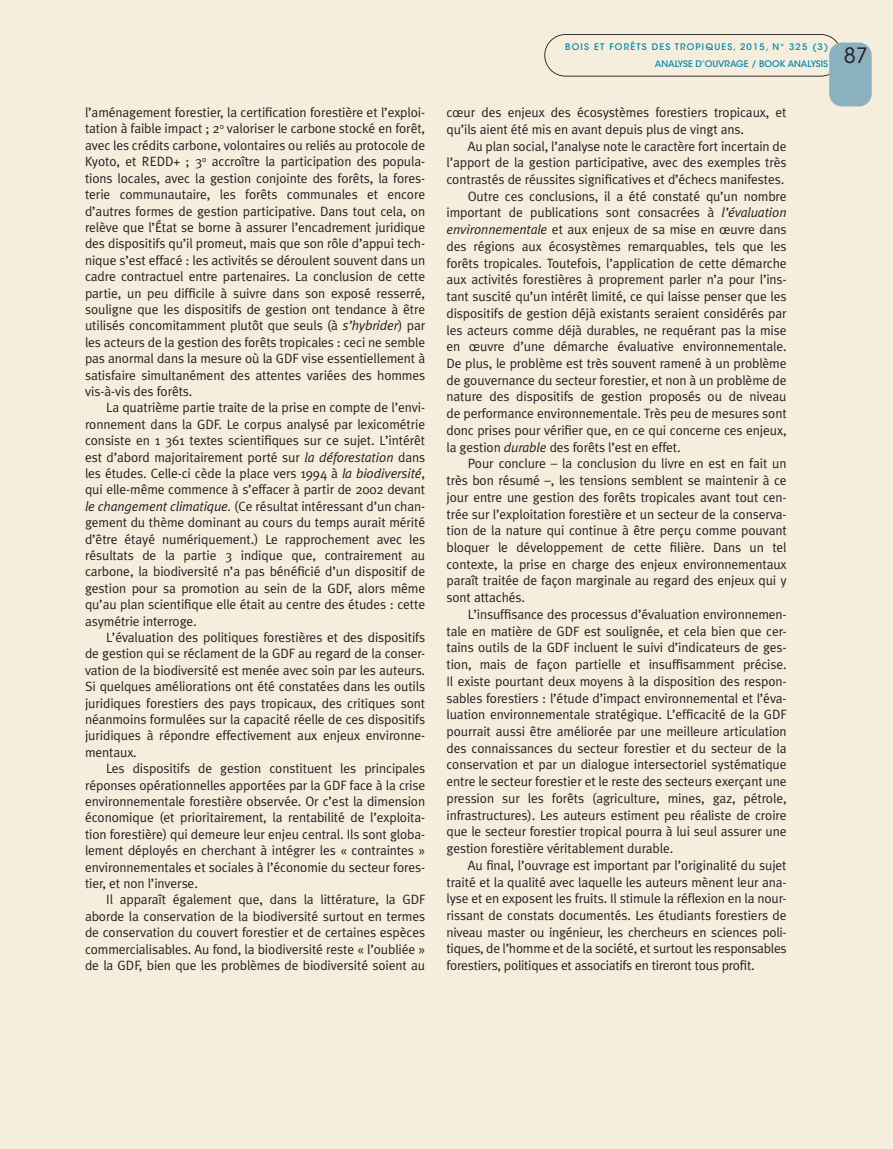
<style>
.page{position:relative;width:893px;height:1149px;background:#fff}
.page>*{position:absolute;margin:0;border:0;box-sizing:border-box;transform-origin:0 0}
.t1{font:21px "ITC Avant Garde Std";color:#231f20}
.t2{font:13.5px/16.4px "Meta Plus Normal";letter-spacing:-.01em;color:#231f20;text-align:justify}
.t3{font:500 9px/17.2px "ITC Avant Garde Std";letter-spacing:.13em;color:#0088b0;text-align:right}
.s1{font-style:italic}
</style>
<div class="page">
<div style="left:0;top:0;width:893px;height:1148px;background:#f6eedc"></div>
<svg style="left:544px;top:34px;width:298px;height:43px"></svg>
<div style="left:829px;top:43px;width:43px;height:63px;background:#8bb1c1;border-radius:13px"></div>
<p class="t2" style="left:85px;top:104px;width:342px">l’aménagement forestier, la certification forestière et l’exploi&shy;tation à faible impact ; 2<sup>o</sup> valoriser le carbone stocké en forêt, avec les crédits carbone, volontaires ou reliés au protocole de Kyoto, et REDD+ ; 3<sup>o</sup> accroître la participation des popula&shy;tions locales, avec la gestion conjointe des forêts, la fores&shy;terie communautaire, les forêts communales et encore d’autres formes de gestion participative. Dans tout cela, on relève que l’État se borne à assurer l’encadrement juridique des dispositifs qu’il promeut, mais que son rôle d’appui tech&shy;nique s’est effacé : les activités se déroulent souvent dans un cadre contractuel entre partenaires. La conclusion de cette partie, un peu difficile à suivre dans son exposé resserré, souligne que les dispositifs de gestion ont tendance à être utilisés concomitamment plutôt que seuls (à <span class="s1">s’hybrider</span>) par les acteurs de la gestion des forêts tropicales : ceci ne semble pas anormal dans la mesure où la GDF vise essentiellement à satisfaire simultanément des attentes variées des hommes vis-à-vis des forêts.</p>
<p class="t2" style="left:85px;top:399px;width:342px;text-indent:21px">La quatrième partie traite de la prise en compte de l’envi&shy;ronnement dans la GDF. Le corpus analysé par lexicométrie consiste en 1 361 textes scientifiques sur ce sujet. L’intérêt est d’abord majoritairement porté sur <span class="s1">la déforestation</span> dans les études. Celle-ci cède la place vers 1994 à <span class="s1">la biodiversité</span>, qui elle-même commence à s’effacer à partir de 2002 devant <span class="s1">le changement climatique.</span> (Ce résultat intéressant d’un chan&shy;gement du thème dominant au cours du temps aurait mérité d’être étayé numériquement.) Le rapprochement avec les résultats de la partie 3 indique que, contrairement au carbone, la biodiversité n’a pas bénéficié d’un dispositif de gestion pour sa promotion au sein de la GDF, alors même qu’au plan scientifique elle était au centre des études : cette asymétrie interroge.</p>
<p class="t2" style="left:85px;top:628px;width:342px;text-indent:21px">L’évaluation des politiques forestières et des dispositifs de gestion qui se réclament de la GDF au regard de la conser&shy;vation de la biodiversité est menée avec soin par les auteurs.<br>Si quelques améliorations ont été constatées dans les outils juridiques forestiers des pays tropicaux, des critiques sont néanmoins formulées sur la capacité réelle de ces dispositifs juridiques à répondre effectivement aux enjeux environne&shy;mentaux.</p>
<p class="t2" style="left:85px;top:760px;width:342px;text-indent:21px">Les dispositifs de gestion constituent les principales réponses opérationnelles apportées par la GDF face à la crise environnementale forestière observée. Or c’est la dimension économique (et prioritairement, la rentabilité de l’exploita&shy;tion forestière) qui demeure leur enjeu central. Ils sont globa&shy;lement déployés en cherchant à intégrer les « contraintes » environnementales et sociales à l’économie du secteur fores&shy;tier, et non l’inverse.</p>
<p class="t2" style="left:85px;top:891px;width:342px;text-indent:21px">Il apparaît également que, dans la littérature, la GDF aborde la conservation de la biodiversité surtout en termes de conservation du couvert forestier et de certaines espèces commercialisables. Au fond, la biodiversité reste « l’oubliée » de la GDF, bien que les problèmes de biodiversité soient au</p>
<p class="t3" style="left:565px;top:38px;width:264px">BOIS ET FORÊTS DES TROPIQUES, 2015, N° 325 (3)<br>ANALYSE D’OUVRAGE / BOOK ANALYSIS</p>
<h1 class="t1" style="left:844px;top:43px;width:26px">87</h1>
<p class="t2" style="left:446px;top:104px;width:342px">cœur des enjeux des écosystèmes forestiers tropicaux, et qu’ils aient été mis en avant depuis plus de vingt ans.</p>
<p class="t2" style="left:468px;top:137px;width:320px">Au plan social, l’analyse note le caractère fort incertain de</p>
<p class="t2" style="left:446px;top:154px;width:342px">l’apport de la gestion participative, avec des exemples très</p>
<p class="t2" style="left:446px;top:171px;width:339px">contrastés de réussites significatives et d’échecs manifestes.</p>
<p class="t2" style="left:468px;top:188px;width:320px">Outre ces conclusions, il a été constaté qu’un nombre</p>
<p class="t2" style="left:446px;top:204px;width:342px">important de publications sont consacrées à <span class="s1">l’évaluation</span></p>
<p class="t2" style="left:446px;top:221px;width:342px"><span class="s1">environnementale</span> et aux enjeux de sa mise en œuvre dans</p>
<p class="t2" style="left:446px;top:238px;width:342px">des régions aux écosystèmes remarquables, tels que les</p>
<p class="t2" style="left:446px;top:254px;width:342px">forêts tropicales. Toutefois, l’application de cette démarche</p>
<p class="t2" style="left:446px;top:271px;width:342px">aux activités forestières à proprement parler n’a pour l’ins-</p>
<p class="t2" style="left:446px;top:288px;width:342px">tant suscité qu’un intérêt limité, ce qui laisse penser que les</p>
<p class="t2" style="left:446px;top:305px;width:342px">dispositifs de gestion déjà existants seraient considérés par</p>
<p class="t2" style="left:446px;top:321px;width:342px">les acteurs comme déjà durables, ne requérant pas la mise</p>
<p class="t2" style="left:446px;top:338px;width:342px">en œuvre d’une démarche évaluative environnementale.</p>
<p class="t2" style="left:446px;top:355px;width:342px">De plus, le problème est très souvent ramené à un problème</p>
<p class="t2" style="left:446px;top:371px;width:342px">de gouvernance du secteur forestier, et non à un problème de</p>
<p class="t2" style="left:446px;top:388px;width:342px">nature des dispositifs de gestion proposés ou de niveau</p>
<p class="t2" style="left:446px;top:405px;width:342px">de performance environnementale. Très peu de mesures sont</p>
<p class="t2" style="left:446px;top:422px;width:342px">donc prises pour vérifier que, en ce qui concerne ces enjeux,</p>
<p class="t2" style="left:446px;top:438px;width:236px">la gestion <span class="s1">durable</span> des forêts l’est en effet.</p>
<p class="t2" style="left:468px;top:455px;width:320px">Pour conclure – la conclusion du livre en est en fait un</p>
<p class="t2" style="left:446px;top:472px;width:342px">très bon résumé –, les tensions semblent se maintenir à ce</p>
<p class="t2" style="left:446px;top:488px;width:342px">jour entre une gestion des forêts tropicales avant tout cen-</p>
<p class="t2" style="left:446px;top:505px;width:342px">trée sur l’exploitation forestière et un secteur de la conserva-</p>
<p class="t2" style="left:446px;top:522px;width:342px">tion de la nature qui continue à être perçu comme pouvant</p>
<p class="t2" style="left:446px;top:539px;width:342px">bloquer le développement de cette filière. Dans un tel</p>
<p class="t2" style="left:446px;top:555px;width:342px">contexte, la prise en charge des enjeux environnementaux</p>
<p class="t2" style="left:446px;top:572px;width:342px">paraît traitée de façon marginale au regard des enjeux qui y</p>
<p class="t2" style="left:446px;top:589px;width:80px">sont attachés.</p>
<p class="t2" style="left:468px;top:605px;width:320px">L’insuffisance des processus d’évaluation environnemen-</p>
<p class="t2" style="left:446px;top:622px;width:342px">tale en matière de GDF est soulignée, et cela bien que cer-</p>
<p class="t2" style="left:446px;top:639px;width:342px">tains outils de la GDF incluent le suivi d’indicateurs de ges-</p>
<p class="t2" style="left:446px;top:656px;width:342px">tion, mais de façon partielle et insuffisamment précise.</p>
<p class="t2" style="left:446px;top:672px;width:342px">Il existe pourtant deux moyens à la disposition des respon-</p>
<p class="t2" style="left:446px;top:689px;width:342px">sables forestiers : l’étude d’impact environnemental et l’éva-</p>
<p class="t2" style="left:446px;top:706px;width:342px">luation environnementale stratégique. L’efficacité de la GDF</p>
<p class="t2" style="left:446px;top:722px;width:342px">pourrait aussi être améliorée par une meilleure articulation</p>
<p class="t2" style="left:446px;top:739px;width:342px">des connaissances du secteur forestier et du secteur de la</p>
<p class="t2" style="left:446px;top:756px;width:342px">conservation et par un dialogue intersectoriel systématique</p>
<p class="t2" style="left:446px;top:772px;width:342px">entre le secteur forestier et le reste des secteurs exerçant une</p>
<p class="t2" style="left:446px;top:789px;width:342px">pression sur les forêts (agriculture, mines, gaz, pétrole,</p>
<p class="t2" style="left:446px;top:806px;width:342px">infrastructures). Les auteurs estiment peu réaliste de croire</p>
<p class="t2" style="left:446px;top:823px;width:342px">que le secteur forestier tropical pourra à lui seul assurer une</p>
<p class="t2" style="left:446px;top:839px;width:228px">gestion forestière véritablement durable.</p>
<p class="t2" style="left:468px;top:856px;width:320px">Au final, l’ouvrage est important par l’originalité du sujet</p>
<p class="t2" style="left:446px;top:873px;width:342px">traité et la qualité avec laquelle les auteurs mènent leur ana-</p>
<p class="t2" style="left:446px;top:889px;width:342px">lyse et en exposent les fruits. Il stimule la réflexion en la nour-</p>
<p class="t2" style="left:446px;top:906px;width:342px">rissant de constats documentés. Les étudiants forestiers de</p>
<p class="t2" style="left:446px;top:923px;width:342px">niveau master ou ingénieur, les chercheurs en sciences poli-</p>
<p class="t2" style="left:446px;top:940px;width:342px">tiques, de l’homme et de la société, et surtout les responsables</p>
<p class="t2" style="left:446px;top:956px;width:310px">forestiers, politiques et associatifs en tireront tous profit.</p>
</div>
